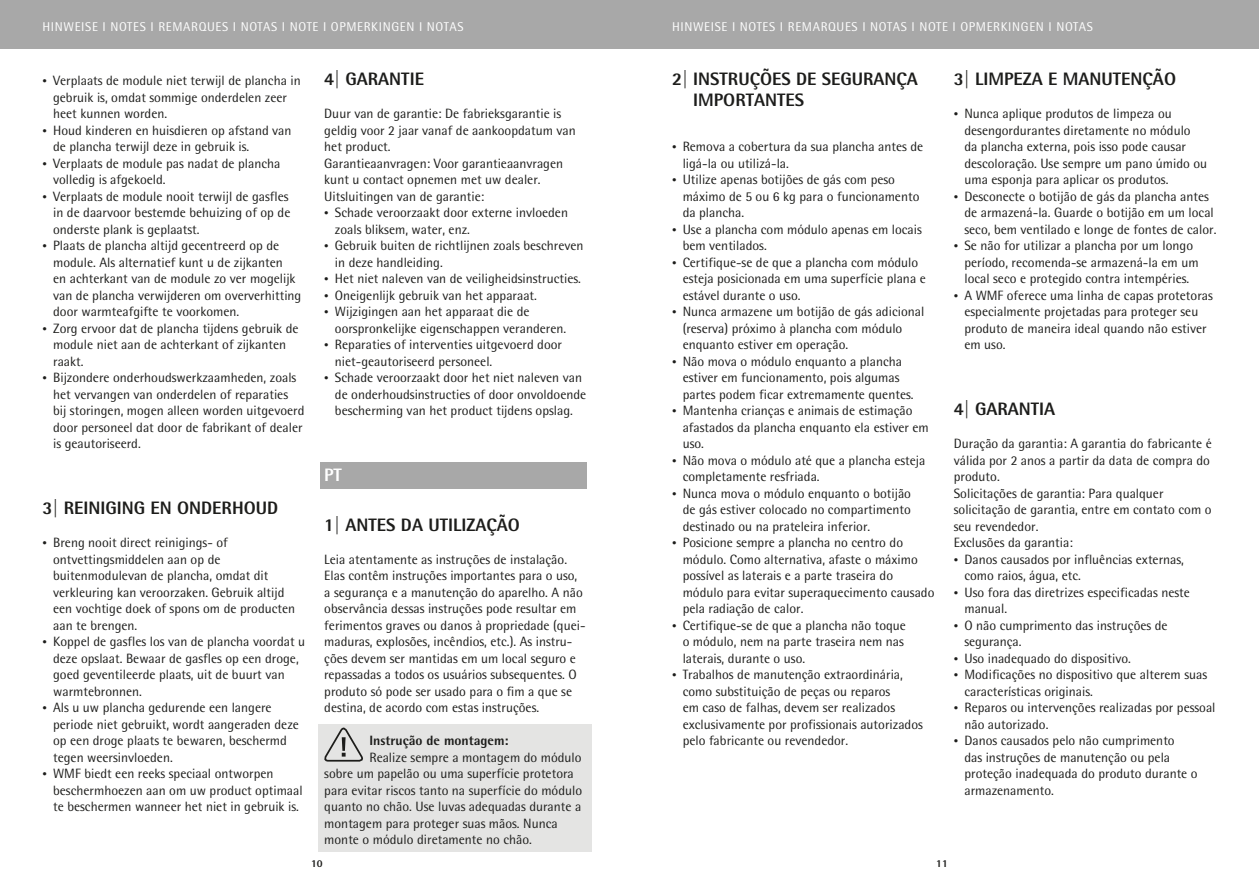
<style>
.page{position:relative;width:1259px;height:893px;background:#fff}
.page>*{position:absolute;margin:0;border:0;box-sizing:border-box;transform-origin:0 0}
.t1{font:700 18px/21px "WMF Rotis";color:#1d1d1b}
.t2{font:700 18px "WMF Rotis";color:#fff}
.t3{font:13.5px/16.5px "WMF Rotis";color:#1d1d1b}
.t4{font:700 13.5px "WMF Rotis";color:#1d1d1b}
.t5{font:12.75px "WMF Rotis";letter-spacing:.05em;color:#fff}
.t6{font:700 10.5px "WMF Rotis";color:#1d1d1b}
.s1{font-size:9px}
</style>
<div class="page">
<div style="left:629px;top:0;width:630px;height:49px;background:#a8a8a8"></div>
<div style="left:0;top:0;width:629px;height:49px;background:#a8a8a8"></div>
<div style="left:320px;top:463px;width:267px;height:26px;background:#a8a8a8"></div>
<div style="left:318px;top:724px;width:273px;height:127px;background:#e4e4e3"></div>
<svg style="left:324px;top:728px;width:39px;height:34px"></svg>
<p class="t5" style="left:43px;top:19px;width:422px">HINWEISE I NOTES I REMARQUES I NOTAS I NOTE I OPMERKINGEN I NOTAS</p>
<p class="t5" style="left:672px;top:19px;width:422px">HINWEISE I NOTES I REMARQUES I NOTAS I NOTE I OPMERKINGEN I NOTAS</p>
<p class="t3" style="left:53px;top:72px;width:249px;text-indent:-11px"><span class="s1">•</span> Verplaats de module niet terwijl de plancha in gebruik is, omdat sommige onderdelen zeer heet kunnen worden.</p>
<p class="t3" style="left:53px;top:122px;width:240px;text-indent:-11px"><span class="s1">•</span> Houd kinderen en huisdieren op afstand van de plancha terwijl deze in gebruik is.</p>
<p class="t3" style="left:53px;top:155px;width:229px;text-indent:-11px"><span class="s1">•</span> Verplaats de module pas nadat de plancha volledig is afgekoeld.</p>
<p class="t3" style="left:53px;top:188px;width:239px;text-indent:-11px"><span class="s1">•</span> Verplaats de module nooit terwijl de gasfles in de daarvoor bestemde behuizing of op de onderste plank is geplaatst.</p>
<p class="t3" style="left:53px;top:237px;width:250px;text-indent:-11px"><span class="s1">•</span> Plaats de plancha altijd gecentreerd op de module. Als alternatief kunt u de zijkanten<br>en achterkant van de module zo ver mogelijk van de plancha verwijderen om oververhitting door warmteafgifte te voorkomen.</p>
<p class="t3" style="left:53px;top:320px;width:247px;text-indent:-11px"><span class="s1">•</span> Zorg ervoor dat de plancha tijdens gebruik de module niet aan de achterkant of zijkanten raakt.</p>
<p class="t3" style="left:53px;top:369px;width:253px;text-indent:-11px"><span class="s1">•</span> Bijzondere onderhoudswerkzaamheden, zoals het vervangen van onderdelen of reparaties bij storingen, mogen alleen worden uitgevoerd door personeel dat door de fabrikant of dealer is geautoriseerd.</p>
<h1 class="t1" style="left:43px;top:497px;width:237px">3| REINIGING EN ONDERHOUD</h1>
<p class="t3" style="left:53px;top:534px;width:244px;text-indent:-11px"><span class="s1">•</span> Breng nooit direct reinigings- of ontvettingsmiddelen aan op de buitenmodulevan de plancha, omdat dit verkleuring kan veroorzaken. Gebruik altijd een vochtige doek of spons om de producten aan te brengen.</p>
<p class="t3" style="left:53px;top:633px;width:253px;text-indent:-11px"><span class="s1">•</span> Koppel de gasfles los van de plancha voordat u deze opslaat. Bewaar de gasfles op een droge, goed geventileerde plaats, uit de buurt van warmtebronnen.</p>
<p class="t3" style="left:53px;top:699px;width:247px;text-indent:-11px"><span class="s1">•</span> Als u uw plancha gedurende een langere periode niet gebruikt, wordt aangeraden deze op een droge plaats te bewaren, beschermd tegen weersinvloeden.</p>
<p class="t3" style="left:53px;top:765px;width:251px;text-indent:-11px"><span class="s1">•</span> WMF biedt een reeks speciaal ontworpen beschermhoezen aan om uw product optimaal te beschermen wanneer het niet in gebruik is.</p>
<h1 class="t1" style="left:324px;top:68px;width:101px">4| GARANTIE</h1>
<p class="t3" style="left:324px;top:105px;width:253px">Duur van de garantie: De fabrieksgarantie is geldig voor 2 jaar vanaf de aankoopdatum van het product.<br>Garantieaanvragen: Voor garantieaanvragen kunt u contact opnemen met uw dealer.<br>Uitsluitingen van de garantie:</p>
<p class="t3" style="left:335px;top:204px;width:235px;text-indent:-11px"><span class="s1">•</span> Schade veroorzaakt door externe invloeden zoals bliksem, water, enz.</p>
<p class="t3" style="left:335px;top:237px;width:250px;text-indent:-11px"><span class="s1">•</span> Gebruik buiten de richtlijnen zoals beschreven in deze handleiding.</p>
<p class="t3" style="left:324px;top:270px;width:258px"><span class="s1">•</span> Het niet naleven van de veiligheidsinstructies.</p>
<p class="t3" style="left:324px;top:287px;width:214px"><span class="s1">•</span> Oneigenlijk gebruik van het apparaat.</p>
<p class="t3" style="left:335px;top:303px;width:233px;text-indent:-11px"><span class="s1">•</span> Wijzigingen aan het apparaat die de oorspronkelijke eigenschappen veranderen.</p>
<p class="t3" style="left:335px;top:336px;width:229px;text-indent:-11px"><span class="s1">•</span> Reparaties of interventies uitgevoerd door niet-geautoriseerd personeel.</p>
<p class="t3" style="left:335px;top:369px;width:253px;text-indent:-11px"><span class="s1">•</span> Schade veroorzaakt door het niet naleven van de onderhoudsinstructies of door onvoldoende bescherming van het product tijdens opslag.</p>
<h1 class="t2" style="left:324px;top:464px;width:19px">PT</h1>
<h1 class="t1" style="left:324px;top:514px;width:197px">1| ANTES DA UTILIZAÇÃO</h1>
<p class="t3" style="left:324px;top:551px;width:263px">Leia atentamente as instruções de instalação.<br>Elas contêm instruções importantes para o uso, a segurança e a manutenção do aparelho. A não observância dessas instruções pode resultar em ferimentos graves ou danos à propriedade (quei&shy;maduras, explosões, incêndios, etc.). As instru&shy;ções devem ser mantidas em um local seguro e repassadas a todos os usuários subsequentes. O produto só pode ser usado para o fim a que se destina, de acordo com estas instruções.</p>
<p class="t4" style="left:369px;top:732px;width:141px">Instrução de montagem:</p>
<p class="t3" style="left:324px;top:749px;width:259px;text-indent:45px">Realize sempre a montagem do módulo sobre um papelão ou uma superfície protetora para evitar riscos tanto na superfície do módulo quanto no chão. Use luvas adequadas durante a montagem para proteger suas mãos. Nunca monte o módulo diretamente no chão.</p>
<h1 class="t1" style="left:693px;top:68px;width:226px;text-indent:-21px">2| INSTRUÇÕES DE SEGURANÇA<br>IMPORTANTES</h1>
<p class="t3" style="left:682px;top:138px;width:242px;text-indent:-11px"><span class="s1">•</span> Remova a cobertura da sua plancha antes de ligá-la ou utilizá-la.</p>
<p class="t3" style="left:682px;top:171px;width:238px;text-indent:-11px"><span class="s1">•</span> Utilize apenas botijões de gás com peso máximo de 5 ou 6 kg para o funcionamento da plancha.</p>
<p class="t3" style="left:682px;top:221px;width:241px;text-indent:-11px"><span class="s1">•</span> Use a plancha com módulo apenas em locais bem ventilados.</p>
<p class="t3" style="left:682px;top:254px;width:245px;text-indent:-11px"><span class="s1">•</span> Certifique-se de que a plancha com módulo esteja posicionada em uma superfície plana e estável durante o uso.</p>
<p class="t3" style="left:682px;top:303px;width:243px;text-indent:-11px"><span class="s1">•</span> Nunca armazene um botijão de gás adicional (reserva) próximo à plancha com módulo enquanto estiver em operação.</p>
<p class="t3" style="left:682px;top:353px;width:232px;text-indent:-11px"><span class="s1">•</span> Não mova o módulo enquanto a plancha estiver em funcionamento, pois algumas partes podem ficar extremamente quentes.</p>
<p class="t3" style="left:682px;top:402px;width:248px;text-indent:-11px"><span class="s1">•</span> Mantenha crianças e animais de estimação afastados da plancha enquanto ela estiver em uso.</p>
<p class="t3" style="left:682px;top:452px;width:244px;text-indent:-11px"><span class="s1">•</span> Não mova o módulo até que a plancha esteja completamente resfriada.</p>
<p class="t3" style="left:682px;top:485px;width:230px;text-align:justify;text-indent:-11px"><span class="s1">•</span> Nunca mova o módulo enquanto o botijão de gás estiver colocado no compartimento destinado ou na prateleira inferior.</p>
<p class="t3" style="left:682px;top:534px;width:253px;text-indent:-11px"><span class="s1">•</span> Posicione sempre a plancha no centro do módulo. Como alternativa, afaste o máximo possível as laterais e a parte traseira do módulo para evitar superaquecimento causado pela radiação de calor.</p>
<p class="t3" style="left:682px;top:617px;width:225px;text-indent:-11px"><span class="s1">•</span> Certifique-se de que a plancha não toque o módulo, nem na parte traseira nem nas laterais, durante o uso.</p>
<p class="t3" style="left:682px;top:666px;width:242px;text-indent:-11px"><span class="s1">•</span> Trabalhos de manutenção extraordinária, como substituição de peças ou reparos<br>em caso de falhas, devem ser realizados exclusivamente por profissionais autorizados pelo fabricante ou revendedor.</p>
<p class="t6" style="left:311px;top:857px;width:13px">10</p>
<p class="t6" style="left:936px;top:857px;width:13px">11</p>
<h1 class="t1" style="left:954px;top:68px;width:224px">3| LIMPEZA E MANUTENÇÃO</h1>
<p class="t3" style="left:964px;top:105px;width:244px;text-indent:-11px"><span class="s1">•</span> Nunca aplique produtos de limpeza ou desengordurantes diretamente no módulo<br>da plancha externa, pois isso pode causar descoloração. Use sempre um pano úmido ou uma esponja para aplicar os produtos.</p>
<p class="t3" style="left:964px;top:188px;width:253px;text-indent:-11px"><span class="s1">•</span> Desconecte o botijão de gás da plancha antes de armazená-la. Guarde o botijão em um local seco, bem ventilado e longe de fontes de calor.</p>
<p class="t3" style="left:964px;top:237px;width:236px;text-indent:-11px"><span class="s1">•</span> Se não for utilizar a plancha por um longo período, recomenda-se armazená-la em um local seco e protegido contra intempéries.</p>
<p class="t3" style="left:964px;top:287px;width:250px;text-indent:-11px"><span class="s1">•</span> A WMF oferece uma linha de capas protetoras especialmente projetadas para proteger seu produto de maneira ideal quando não estiver em uso.</p>
<h1 class="t1" style="left:954px;top:398px;width:103px">4| GARANTIA</h1>
<p class="t3" style="left:954px;top:435px;width:259px">Duração da garantia: A garantia do fabricante é válida por 2 anos a partir da data de compra do produto.<br>Solicitações de garantia: Para qualquer solicitação de garantia, entre em contato com o seu revendedor.<br>Exclusões da garantia:</p>
<p class="t3" style="left:964px;top:551px;width:221px;text-indent:-11px"><span class="s1">•</span> Danos causados por influências externas, como raios, água, etc.</p>
<p class="t3" style="left:964px;top:584px;width:227px;text-indent:-11px"><span class="s1">•</span> Uso fora das diretrizes especificadas neste manual.</p>
<p class="t3" style="left:964px;top:617px;width:205px;text-indent:-11px"><span class="s1">•</span> O não cumprimento das instruções de segurança.</p>
<p class="t3" style="left:954px;top:650px;width:179px"><span class="s1">•</span> Uso inadequado do dispositivo.</p>
<p class="t3" style="left:964px;top:666px;width:244px;text-indent:-11px"><span class="s1">•</span> Modificações no dispositivo que alterem suas características originais.</p>
<p class="t3" style="left:964px;top:699px;width:253px;text-indent:-11px"><span class="s1">•</span> Reparos ou intervenções realizadas por pessoal não autorizado.</p>
<p class="t3" style="left:964px;top:732px;width:235px;text-indent:-11px"><span class="s1">•</span> Danos causados pelo não cumprimento<br>das instruções de manutenção ou pela proteção inadequada do produto durante o armazenamento.</p>
</div>
